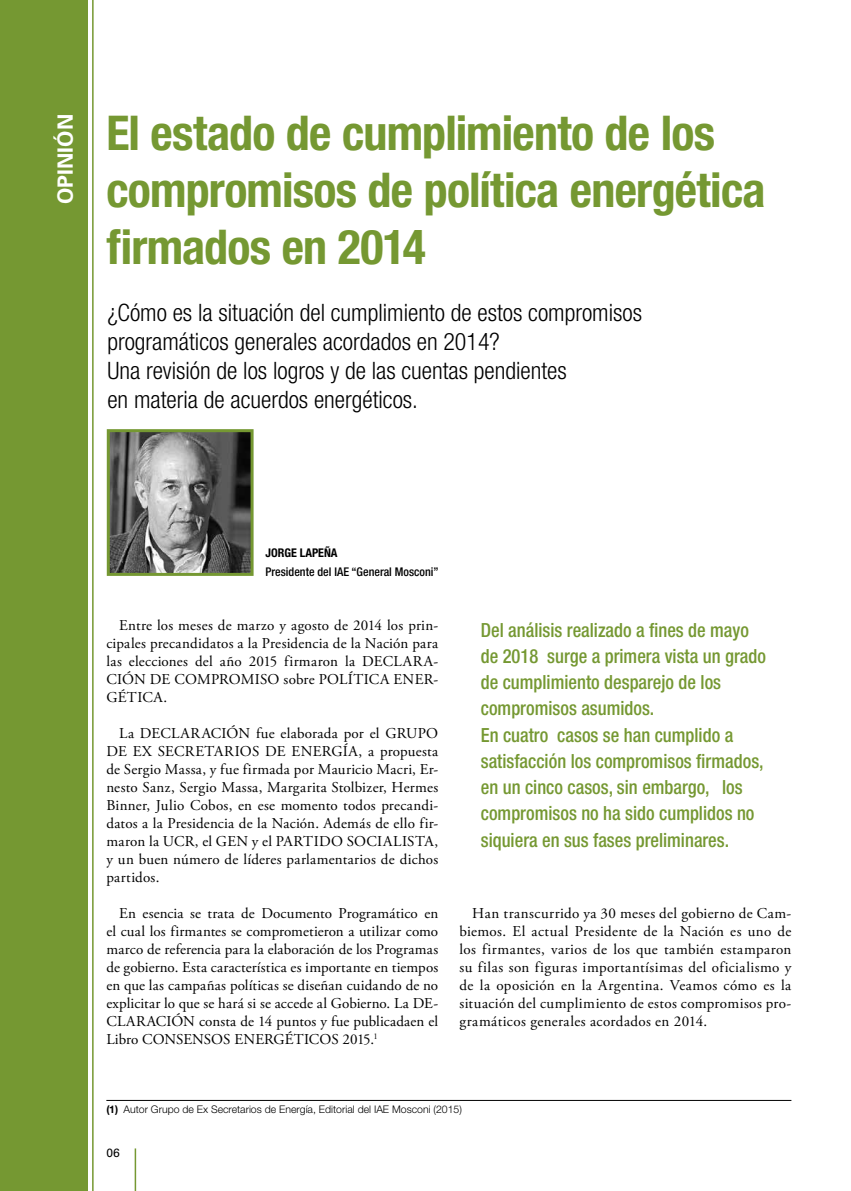
<style>
.page{position:relative;width:851px;height:1191px;background:#fff}
.page>*{position:absolute;margin:0;border:0;box-sizing:border-box;transform-origin:0 0}
.t1{font:700 condensed 48px/57px "Helvetica Neue LT Std";letter-spacing:-.015em;color:#759832}
.t2{font:300 condensed 24px/28.8px "Helvetica Neue LT Std";color:#000}
.t3{font:700 21px "Univers LT Std";color:#fff}
.t4{font:500 condensed 19.5px/26.2px "Helvetica Neue LT Std";color:#759832;scale:.95 1}
.t5{font:15px/18px "Adobe Garamond Pro";letter-spacing:.015em;color:#000;text-align:justify}
.t6{font:500 condensed 12px "Helvetica Neue LT Std";color:#000}
.t7{font:700 condensed 12px "Helvetica Neue LT Std";color:#000}
.t8{font:12px "Univers LT Std";color:#000}
.t9{font:300 10.5px "Helvetica Neue LT Std";color:#000}
.s1{font-weight:700}
</style>
<div class="page">
<hr style="left:135px;top:1148px;width:1px;height:43px;background:#759832">
<div style="left:0;top:0;width:88px;height:1191px;background:#759832"></div>
<img style="left:111px;top:433px;width:138px;height:139px">
<div style="left:107px;top:429px;width:146px;height:147px;border:3px solid #759832"></div>
<hr style="left:92px;top:0;width:2px;height:1191px;background:#759832">
<hr style="left:106px;top:1100px;width:685px;height:1px;background:#000">
<h3 class="t3" style="left:53px;top:204px;width:91px;rotate:-90deg">OPINIÓN</h3>
<h1 class="t1" style="left:106px;top:103px;width:660px">El estado de cumplimiento de los compromisos de política energética firmados en 2014</h1>
<h2 class="t2" style="left:107px;top:298px;width:536px">¿Cómo es la situación del cumplimiento de estos compromisos programáticos generales acordados en 2014?<br>Una revisión de los logros y de las cuentas pendientes<br>en materia de acuerdos energéticos.</h2>
<p class="t7" style="left:265px;top:545px;width:13px">JORGE</p>
<p class="t7" style="left:300px;top:545px;width:39px">LAPEÑA</p>
<p class="t6" style="left:265px;top:564px;width:174px">Presidente del IAE “General Mosconi”</p>
<p class="t5" style="left:106px;top:617px;width:333px;text-indent:13px">Entre los meses de marzo y agosto de 2014 los prin&shy;cipales precandidatos a la Presidencia de la Nación para las elecciones del año 2015 firmaron la DECLARA-CIÓN DE COMPROMISO sobre POLÍTICA ENER-GÉTICA.</p>
<p class="t5" style="left:106px;top:725px;width:333px;text-indent:13px">La DECLARACIÓN fue elaborada por el GRUPO DE EX SECRETARIOS DE ENERGÍA, a propuesta de Sergio Massa, y fue firmada por Mauricio Macri, Er&shy;nesto Sanz, Sergio Massa, Margarita Stolbizer, Hermes Binner, Julio Cobos, en ese momento todos precandi&shy;datos a la Presidencia de la Nación. Además de ello fir&shy;maron la UCR, el GEN y el PARTIDO SOCIALISTA, y un buen número de líderes parlamentarios de dichos partidos.</p>
<p class="t5" style="left:106px;top:905px;width:333px;text-indent:13px">En esencia se trata de Documento Programático en el cual los firmantes se comprometieron a utilizar como marco de referencia para la elaboración de los Programas de gobierno. Esta característica es importante en tiempos en que las campañas políticas se diseñan cuidando de no explicitar lo que se hará si se accede al Gobierno. La DE-CLARACIÓN consta de 14 puntos y fue publicadaen el Libro CONSENSOS ENERGÉTICOS 2015.<sup>1</sup></p>
<p class="t4" style="left:480px;top:616px;width:301px">Del análisis realizado a fines de mayo de 2018 surge a primera vista un grado de cumplimiento desparejo de los compromisos asumidos.<br>En cuatro casos se han cumplido a satisfacción los compromisos firmados, en un cinco casos, sin embargo, los compromisos no ha sido cumplidos no siquiera en sus fases preliminares.</p>
<p class="t5" style="left:459px;top:905px;width:333px;text-indent:13px">Han transcurrido ya 30 meses del gobierno de Cam&shy;biemos. El actual Presidente de la Nación es uno de los firmantes, varios de los que también estamparon su filas son figuras importantísimas del oficialismo y de la oposición en la Argentina. Veamos cómo es la situación del cumplimiento de estos compromisos pro&shy;gramáticos generales acordados en 2014.</p>
<p class="t9" style="left:106px;top:1103px;width:357px"><span class="s1">(1)</span> Autor Grupo de Ex Secretarios de Energía, Editorial del IAE Mosconi (2015)</p>
<p class="t8" style="left:106px;top:1145px;width:15px">06</p>
</div>
